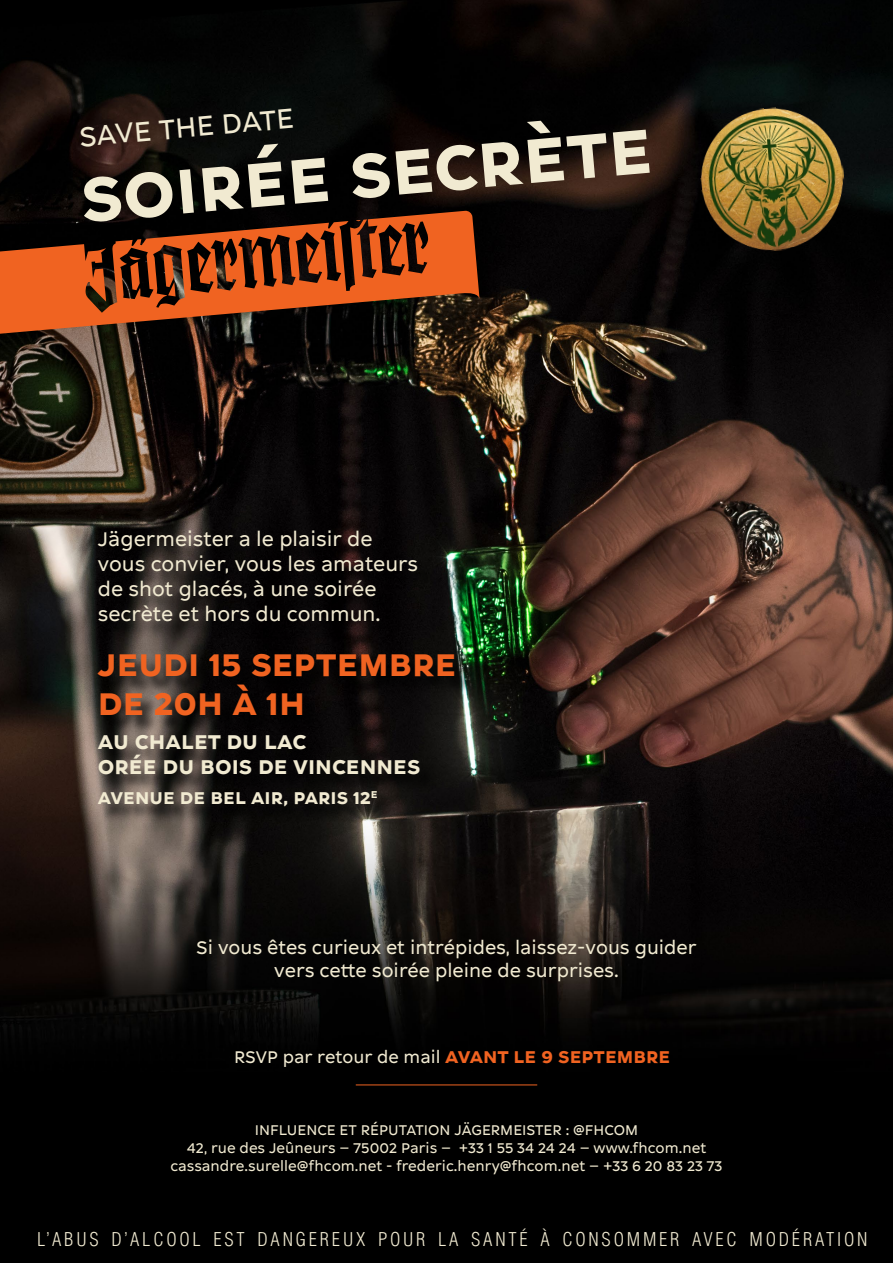
<style>
.page{position:relative;width:893px;height:1263px;background:#fff}
.page>*{position:absolute;margin:0;border:0;box-sizing:border-box;transform-origin:0 0}
.t1{font:700 66.6px "Meister";color:#f1ead1}
.t2{font:700 33px/39.6px "Meister";color:#f06321}
.t3{font:29.55px "Meister";color:#f1ead1}
.t4{font:21px/25.2px "Meister";color:#f1ead1}
.t5{font:700 21px/25.2px "Meister";color:#f1ead1}
.t6{font:19.5px/23.4px "Meister";color:#f1ead1;text-align:center}
.t7{font:300 condensed 18.6px "Helvetica";letter-spacing:.15em;color:#f1ead1}
.t8{font:18px "Meister";color:#f1ead1}
.t9{font:700 18px "Meister";color:#f1ead1}
.t10{font:15px/18px "Meister";color:#f1ead1;text-align:center}
.s1{font-weight:700;color:#f06321}
</style>
<div class="page">
<img style="left:0;top:0;width:893px;height:1263px">
<div style="left:101px;top:533px;width:334px;height:107px;background:#000;opacity:.75"></div>
<div style="left:101px;top:656px;width:372px;height:168px;background:#000;opacity:.75"></div>
<hr style="left:356px;top:1084px;width:181px;height:1px;background:#f06321">
<svg style="left:0;top:210px;width:480px;height:126px;background:#7d3614"></svg>
<img style="left:695px;top:102px;width:155px;height:155px">
<h3 class="t3" style="left:78px;top:120px;width:217px;rotate:-5deg">SAVE THE DATE</h3>
<h1 class="t1" style="left:77px;top:161px;width:575px;rotate:-5deg">SOIRÉE SECRÈTE</h1>
<h3 class="t4" style="left:98px;top:526px;width:322px">Jägermeister a le plaisir de vous convier, vous les amateurs de shot glacés, à une soirée secrète et hors du commun.</h3>
<h2 class="t2" style="left:98px;top:645px;width:360px">JEUDI 15 SEPTEMBRE<br>DE 20H À 1H</h2>
<h3 class="t5" style="left:98px;top:729px;width:324px">AU CHALET DU LAC<br>ORÉE DU BOIS DE VINCENNES</h3>
<p class="t9" style="left:98px;top:788px;width:282px">AVENUE DE BEL AIR, PARIS 12<sup>E</sup></p>
<h3 class="t6" style="left:196px;top:935px;width:502px">Si vous êtes curieux et intrépides, laissez-vous guider vers cette soirée pleine de surprises.</h3>
<p class="t8" style="left:234px;top:1047px;width:438px">RSVP par retour de mail <span class="s1">AVANT LE 9 SEPTEMBRE</span></p>
<p class="t10" style="left:170px;top:1121px;width:554px">INFLUENCE ET RÉPUTATION JÄGERMEISTER : @FHCOM<br>42, rue des Jeûneurs – 75002 Paris – +33 1 55 34 24 24 – www.fhcom.net cassandre.surelle@fhcom.net - frederic.henry@fhcom.net – +33 6 20 83 23 73</p>
<p class="t7" style="left:37px;top:1227px;width:832px">L’ABUS D’ALCOOL EST DANGEREUX POUR LA SANTÉ À CONSOMMER AVEC MODÉRATION</p>
</div>
